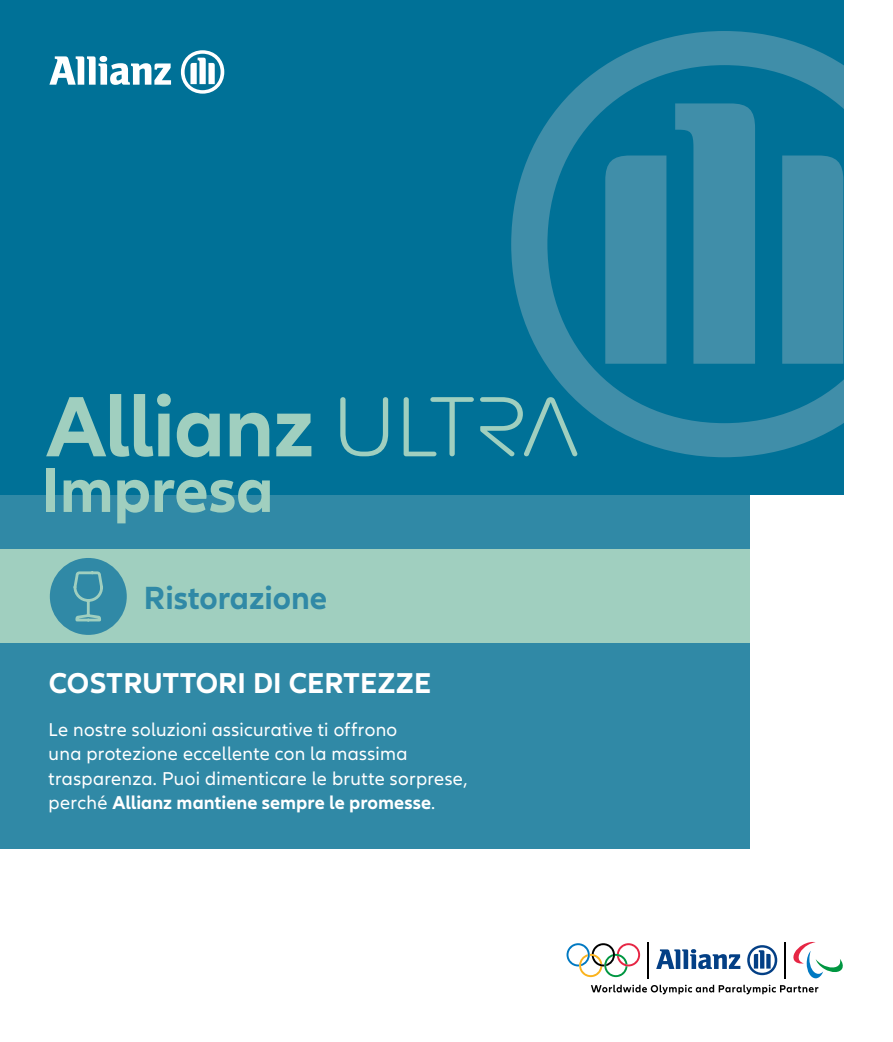
<style>
.page{position:relative;width:893px;height:1042px;background:#fff}
.page>*{position:absolute;margin:0;border:0;box-sizing:border-box;transform-origin:0 0}
.t1{font:700 65.45px "Allianz Neo";letter-spacing:-.01em;color:#a0cfbf}
.t2{font:700 33.25px "Allianz Neo";color:#3089a6}
.t3{font:700 29.75px "Allianz Neo";letter-spacing:.005em;color:#fff}
.t4{font:19.25px/24.5px "Allianz Neo";letter-spacing:.015em;color:#fff}
.s1{font-weight:700}
</style>
<div class="page">
<div style="left:0;top:494px;width:750px;height:355px;background:#3089a6"></div>
<div style="left:0;top:549px;width:750px;height:94px;background:#a0cfbf"></div>
<div style="left:0;top:0;width:843px;height:494px;background:#007197"></div>
<svg style="left:511px;top:31px;width:332px;height:426px;fill:#408ea9"></svg>
<div style="left:50px;top:558px;width:77px;height:77px;background:#3089a6;border-radius:50%"></div>
<svg style="left:73px;top:571px;width:30px;height:51px"></svg>
<svg style="left:793px;top:942px;width:50px;height:36px"></svg>
<svg style="left:656px;top:949px;width:84px;height:20px"></svg>
<svg style="left:747px;top:945px;width:30px;height:30px"></svg>
<svg style="left:566px;top:943px;width:74px;height:34px"></svg>
<hr style="left:648px;top:942px;width:1px;height:36px;background:#000">
<hr style="left:785px;top:942px;width:1px;height:36px;background:#000">
<svg style="left:591px;top:984px;width:227px;height:10px"></svg>
<svg style="left:49px;top:56px;width:122px;height:29px"></svg>
<svg style="left:181px;top:50px;width:43px;height:44px"></svg>
<svg style="left:46px;top:393px;width:265px;height:64px"></svg>
<svg style="left:340px;top:397px;width:48px;height:59px"></svg>
<svg style="left:404px;top:397px;width:70px;height:59px"></svg>
<svg style="left:480px;top:397px;width:98px;height:59px"></svg>
<h1 class="t1" style="left:42px;top:452px;width:234px">Impresa</h1>
<h2 class="t2" style="left:144px;top:579px;width:185px">Ristorazione</h2>
<h3 class="t3" style="left:49px;top:665px;width:384px">COSTRUTTORI DI CERTEZZE</h3>
<p class="t4" style="left:49px;top:717px;width:420px">Le nostre soluzioni assicurative ti offrono<br>una protezione eccellente con la massima trasparenza. Puoi dimenticare le brutte sorprese, perché <span class="s1">Allianz mantiene sempre le promesse</span>.</p>
</div>
